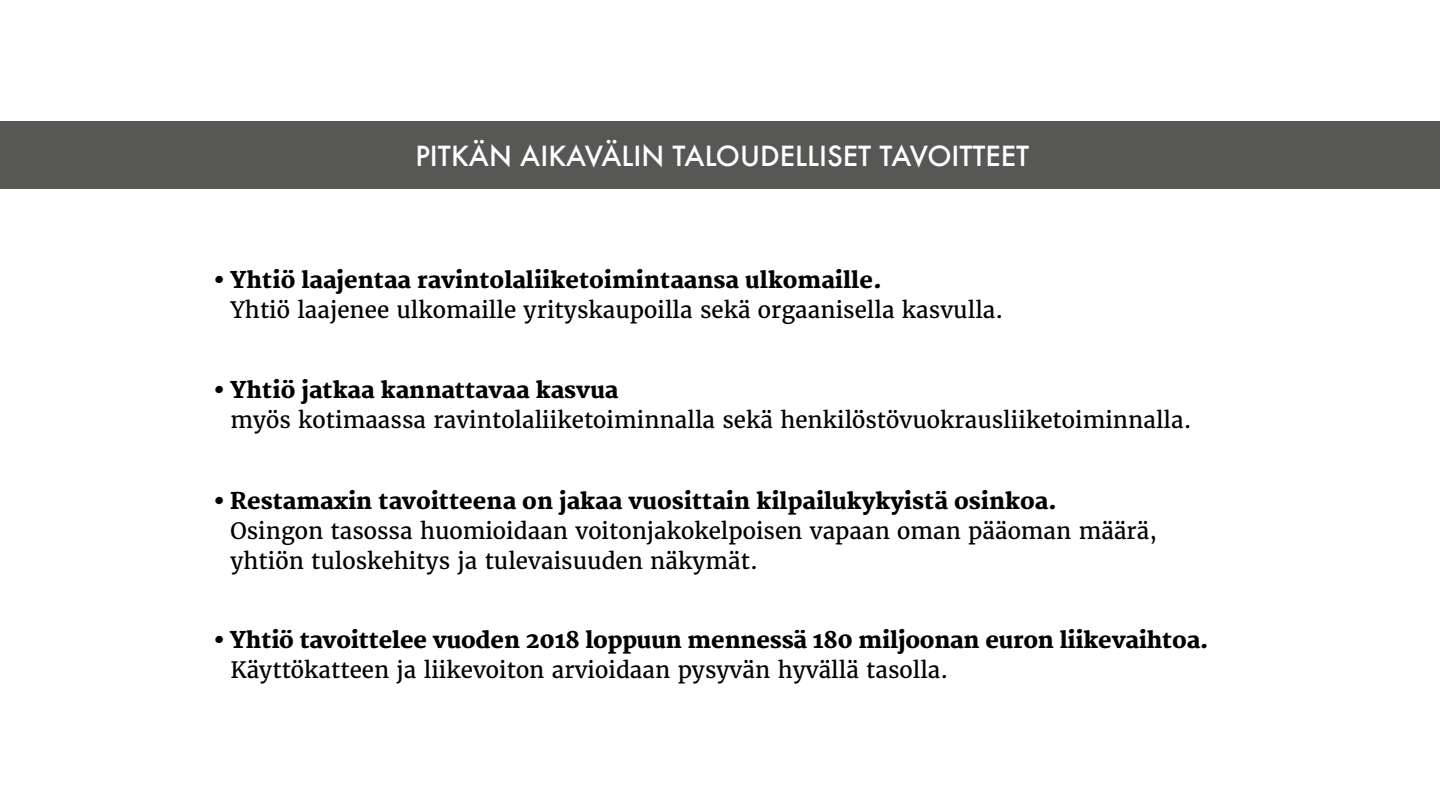
<style>
.page{position:relative;width:1440px;height:810px;background:#fff}
.page>*{position:absolute;margin:0;border:0;box-sizing:border-box;transform-origin:0 0}
.t1{font:500 27.08px "Futura";color:#fff}
.t2{font:22.5px/30.1px "Merriweather";color:#000}
.t3{font:800 22.5px "Merriweather";color:#000}
</style>
<div class="page">
<div style="left:0;top:121px;width:1440px;height:68px;background:#575756"></div>
<p class="t1" style="left:415px;top:138px;width:615px">PITKÄN AIKAVÄLIN TALOUDELLISET TAVOITTEET</p>
<p class="t3" style="left:214px;top:267px;width:669px">• Yhtiö laajentaa ravintolaliiketoimintaansa ulkomaille.</p>
<p class="t2" style="left:230px;top:295px;width:774px">Yhtiö laajenee ulkomaille yrityskaupoilla sekä orgaanisella kasvulla.</p>
<p class="t3" style="left:214px;top:377px;width:406px">• Yhtiö jatkaa kannattavaa kasvua</p>
<p class="t2" style="left:230px;top:405px;width:963px">myös kotimaassa ravintolaliiketoiminnalla sekä henkilöstövuokrausliiketoiminnalla.</p>
<p class="t3" style="left:214px;top:488px;width:845px">• Restamaxin tavoitteena on jakaa vuosittain kilpailukykyistä osinkoa.</p>
<p class="t2" style="left:230px;top:516px;width:928px">Osingon tasossa huomioidaan voitonjakokelpoisen vapaan oman pääoman määrä, yhtiön tuloskehitys ja tulevaisuuden näkymät.</p>
<p class="t3" style="left:214px;top:626px;width:996px">• Yhtiö tavoittelee vuoden 2018 loppuun mennessä 180 miljoonan euron liikevaihtoa.</p>
<p class="t2" style="left:230px;top:655px;width:719px">Käyttökatteen ja liikevoiton arvioidaan pysyvän hyvällä tasolla.</p>
</div>
